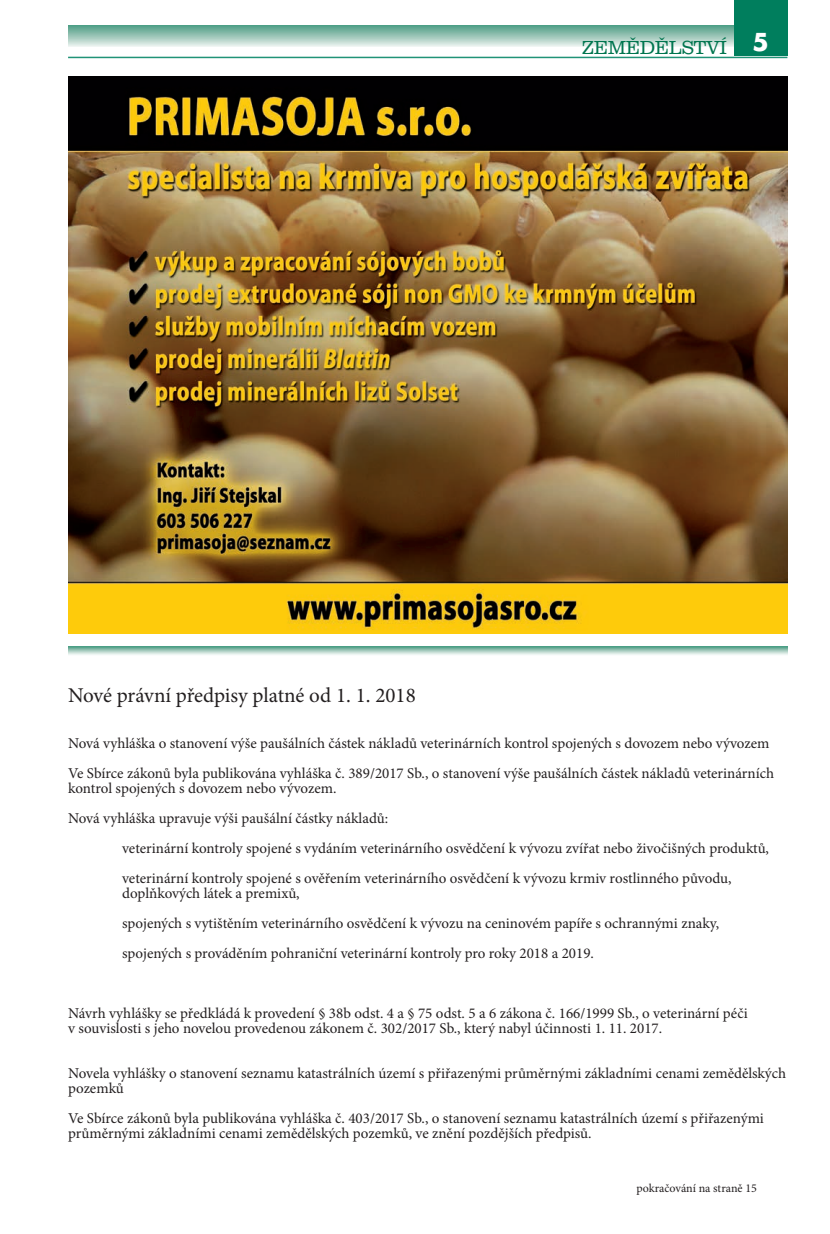
<style>
.page{position:relative;width:830px;height:1234px;background:#fff}
.page>*{position:absolute;margin:0;border:0;box-sizing:border-box;transform-origin:0 0}
.t1{font:21px "Minion Pro";letter-spacing:-.005em;color:#231f20}
.t2{font:300 19.5px "URW Clarendon TCE";letter-spacing:-.02em;color:#00754f}
.t3{font:15px/30px "Minion Pro";color:#231f20}
.t4{font:12px "Minion Pro";color:#231f20}
.s1{font-family:"Futura";font-weight:700;font-size:24px;color:#fff}
</style>
<div class="page">
<svg style="left:68px;top:26px;width:665px;height:21px;background:#9fc8bb"></svg>
<hr style="left:68px;top:57px;width:719px;height:1px;background:#209377">
<div style="left:733px;top:0;width:54px;height:55px;background:#007e5d"></div>
<img style="left:68px;top:77px;width:719px;height:556px">
<svg style="left:68px;top:646px;width:719px;height:9px;background:#9fc9bb"></svg>
<h2 class="t2" style="left:581px;top:36px;width:188px">ZEMĚDĚLSTVÍ <span class="s1">5</span></h2>
<h1 class="t1" style="left:68px;top:681px;width:349px">Nové právní předpisy platné od 1. 1. 2018</h1>
<p class="t3" style="left:68px;top:727px;width:707px">Nová vyhláška o stanovení výše paušálních částek nákladů veterinárních kontrol spojených s dovozem nebo vývozem<br>Ve Sbírce zákonů byla publikována vyhláška č. 389/2017 Sb., o stanovení výše paušálních částek nákladů veterinárních</p>
<p class="t3" style="left:68px;top:772px;width:270px">kontrol spojených s dovozem nebo vývozem.</p>
<p class="t3" style="left:68px;top:802px;width:321px">Nová vyhláška upravuje výši paušální částky nákladů:</p>
<p class="t3" style="left:122px;top:832px;width:648px">veterinární kontroly spojené s vydáním veterinárního osvědčení k vývozu zvířat nebo živočišných produktů,</p>
<p class="t3" style="left:122px;top:862px;width:610px">veterinární kontroly spojené s ověřením veterinárního osvědčení k vývozu krmiv rostlinného původu,</p>
<p class="t3" style="left:122px;top:877px;width:598px">doplňkových látek a premixů,<br>spojených s vytištěním veterinárního osvědčení k vývozu na ceninovém papíře s ochrannými znaky, spojených s prováděním pohraniční veterinární kontroly pro roky 2018 a 2019.</p>
<p class="t3" style="left:68px;top:1005px;width:681px;line-height:15px">Návrh vyhlášky se předkládá k provedení § 38b odst. 4 a § 75 odst. 5 a 6 zákona č. 166/1999 Sb., o veterinární péči v souvislosti s jeho novelou provedenou zákonem č. 302/2017 Sb., který nabyl účinnosti 1. 11. 2017.</p>
<p class="t3" style="left:68px;top:1065px;width:719px;line-height:15px">Novela vyhlášky o stanovení seznamu katastrálních území s přiřazenými průměrnými základními cenami zemědělských pozemků</p>
<p class="t3" style="left:68px;top:1110px;width:697px;line-height:15px">Ve Sbírce zákonů byla publikována vyhláška č. 403/2017 Sb., o stanovení seznamu katastrálních území s přiřazenými průměrnými základními cenami zemědělských pozemků, ve znění pozdějších předpisů.</p>
<p class="t4" style="left:636px;top:1179px;width:122px">pokračování na straně 15</p>
</div>
